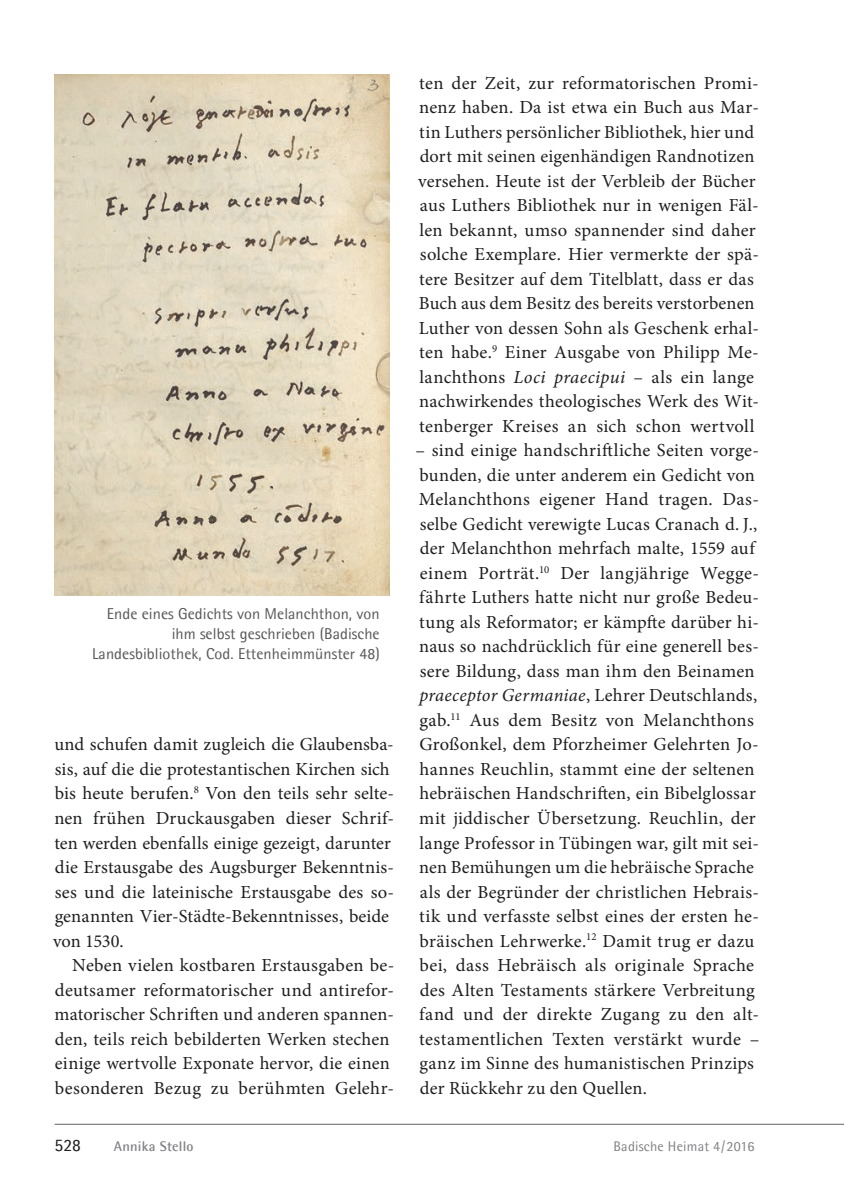
<style>
.page{position:relative;width:844px;height:1191px;background:#fff}
.page>*{position:absolute;margin:0;border:0;box-sizing:border-box;transform-origin:0 0}
.t1{font:18.38px/24.5px "Minion Pro";letter-spacing:.01em;color:#1d1e1f}
.t2{font:17.5px "Agfa Rotis Semisans";color:#1d1e1f}
.t3{font:15.75px/20.1px "Agfa Rotis Semisans";letter-spacing:.005em;color:#57585a;text-align:right}
.t4{font:14px "Agfa Rotis Semisans";letter-spacing:.015em;color:#808285}
.t5{font:700 14px "Agfa Rotis Semisans";letter-spacing:.015em;color:#808285}
.s1{font-style:italic}
</style>
<div class="page">
<hr style="left:55px;top:1124px;width:788px;height:1px;background:#636366">
<img style="left:55px;top:74px;width:334px;height:521px">
<p class="t3" style="left:92px;top:603px;width:289px">Ende eines Gedichts von Melanchthon, von ihm selbst geschrieben (Badische<br>Landesbibliothek, Cod. Ettenheimmünster 48)</p>
<p class="t1" style="left:54px;top:734px;width:341px">und schufen damit zugleich die Glaubensba-</p>
<p class="t1" style="left:55px;top:758px;width:336px">sis, auf die die protestantischen Kirchen sich</p>
<p class="t1" style="left:55px;top:783px;width:341px">bis heute berufen.<sup>8</sup> Von den teils sehr selte-</p>
<p class="t1" style="left:54px;top:807px;width:341px">nen frühen Druckausgaben dieser Schrif-</p>
<p class="t1" style="left:54px;top:832px;width:338px">ten werden ebenfalls einige gezeigt, darunter</p>
<p class="t1" style="left:55px;top:856px;width:340px">die Erstausgabe des Augsburger Bekenntnis-</p>
<p class="t1" style="left:55px;top:881px;width:340px">ses und die lateinische Erstausgabe des so-</p>
<p class="t1" style="left:55px;top:905px;width:336px">genannten Vier-Städte-Bekenntnisses, beide</p>
<p class="t1" style="left:53px;top:930px;width:72px">von 1530.</p>
<p class="t1" style="left:72px;top:954px;width:323px">Neben vielen kostbaren Erstausgaben be-</p>
<p class="t1" style="left:55px;top:979px;width:340px">deutsamer reformatorischer und antirefor-</p>
<p class="t1" style="left:54px;top:1003px;width:341px">matorischer Schriften und anderen spannen-</p>
<p class="t1" style="left:55px;top:1028px;width:336px">den, teils reich bebilderten Werken stechen</p>
<p class="t1" style="left:55px;top:1052px;width:336px">einige wertvolle Exponate hervor, die einen</p>
<p class="t1" style="left:55px;top:1077px;width:341px">besonderen Bezug zu berühmten Gelehr-</p>
<p class="t1" style="left:418px;top:72px;width:342px">ten der Zeit, zur reformatorischen Promi&shy;nenz haben. Da ist etwa ein Buch aus Mar&shy;tin Luthers persönlicher Bibliothek, hier und dort mit seinen eigenhändigen Randnotizen versehen. Heute ist der Verbleib der Bücher aus Luthers Bibliothek nur in wenigen Fäl&shy;len bekannt, umso spannender sind daher solche Exemplare. Hier vermerkte der spä&shy;tere Besitzer auf dem Titelblatt, dass er das Buch aus dem Besitz des bereits verstorbenen Luther von dessen Sohn als Geschenk erhal&shy;ten habe.<sup>9</sup> Einer Ausgabe von Philipp Me&shy;lanchthons <span class="s1">Loci praecipui</span> – als ein lange nachwirkendes theologisches Werk des Wit&shy;tenberger Kreises an sich schon wertvoll</p>
<p class="t1" style="left:415px;top:440px;width:345px">– sind einige handschriftliche Seiten vorge&shy;bunden, die unter anderem ein Gedicht von Melanchthons eigener Hand tragen. Das&shy;selbe Gedicht verewigte Lucas Cranach d. J., der Melanchthon mehrfach malte, 1559 auf einem Porträt.<sup>10</sup> Der langjährige Wegge&shy;fährte Luthers hatte nicht nur große Bedeu&shy;tung als Reformator; er kämpfte darüber hi&shy;naus so nachdrücklich für eine generell bes&shy;sere Bildung, dass man ihm den Beinamen <span class="s1">praeceptor Germaniae</span>, Lehrer Deutschlands, gab.<sup>11</sup> Aus dem Besitz von Melanchthons Großonkel, dem Pforzheimer Gelehrten Jo&shy;hannes Reuchlin, stammt eine der seltenen hebräischen Handschriften, ein Bibelglossar mit jiddischer Übersetzung. Reuchlin, der lange Professor in Tübingen war, gilt mit sei&shy;nen Bemühungen um die hebräische Sprache als der Begründer der christlichen Hebrais&shy;tik und verfasste selbst eines der ersten he&shy;bräischen Lehrwerke.<sup>12</sup> Damit trug er dazu bei, dass Hebräisch als originale Sprache des Alten Testaments stärkere Verbreitung fand und der direkte Zugang zu den alt&shy;testamentlichen Texten verstärkt wurde – ganz im Sinne des humanistischen Prinzips der Rückkehr zu den Quellen.</p>
<p class="t2" style="left:55px;top:1134px;width:28px">528</p>
<p class="t5" style="left:114px;top:1137px;width:81px">Annika Stello</p>
<p class="t4" style="left:613px;top:1137px;width:142px">Badische Heimat 4 / 2016</p>
</div>
